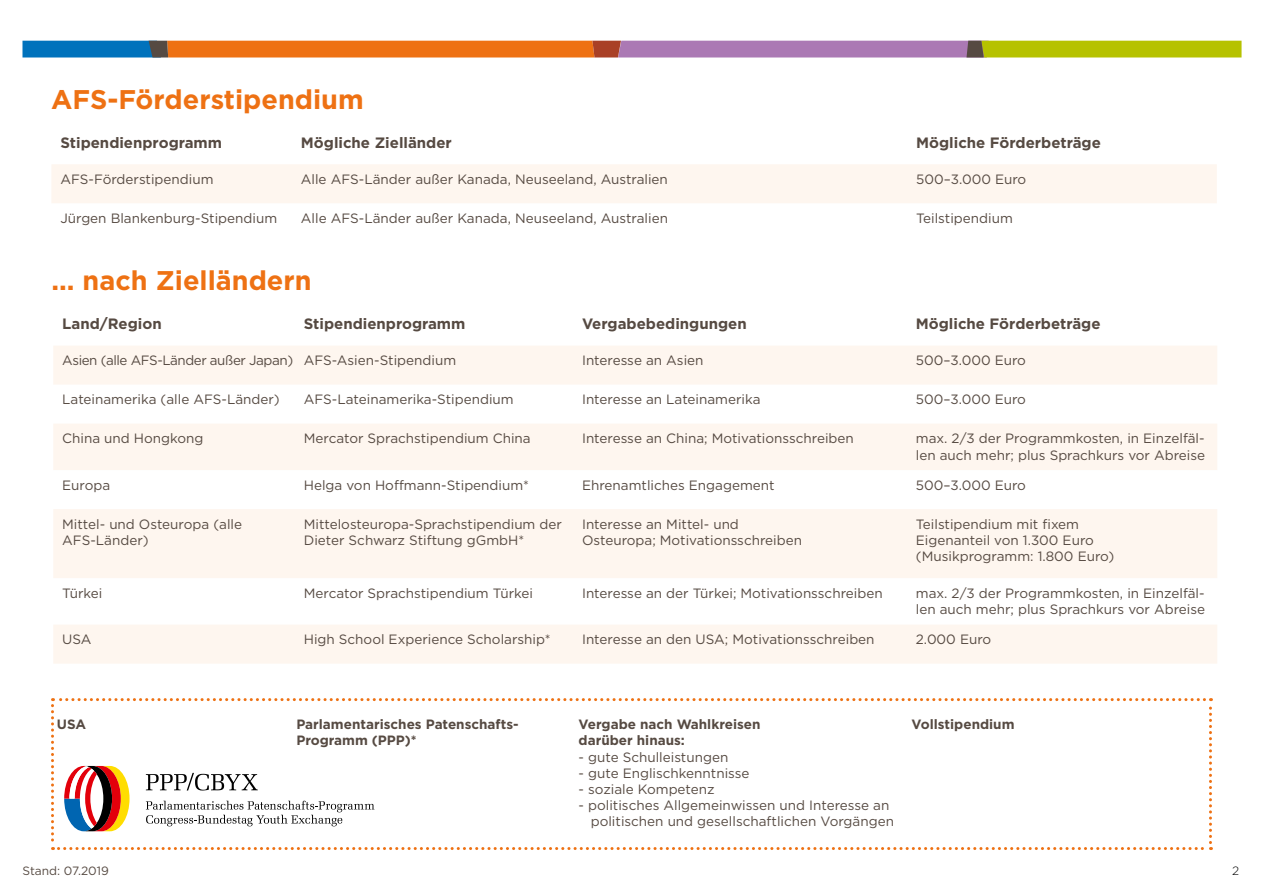
<style>
.page{position:relative;width:1263px;height:893px;background:#fff}
.page>*{position:absolute;margin:0;border:0;box-sizing:border-box;transform-origin:0 0}
.t1{font:700 27px "Gotham";color:#ee7113}
.t2{font:700 15px "Gotham";color:#564a42}
.t3{font:13.5px/16.2px "Gotham";color:#564a42}
.t4{font:700 13.5px/16.2px "Gotham";color:#564a42}
.t5{font:13.5px "Gotham";letter-spacing:-.03em;color:#564a42}
.t6{font:12px "Gotham";color:#564a42}
.t7{font:300 12px "Gotham";color:#000}
</style>
<div class="page">
<svg style="left:23px;top:41px;width:1218px;height:17px;background:#b28655"></svg>
<div style="left:52px;top:164px;width:1165px;height:39px;background:#fef6ef"></div>
<div style="left:53px;top:346px;width:1164px;height:38px;background:#fef6ef"></div>
<svg style="left:53px;top:424px;width:1164px;height:240px;fill:#fef6ef"></svg>
<svg style="left:51px;top:698px;width:1161px;height:152px"></svg>
<h1 class="t1" style="left:51px;top:81px;width:314px">AFS-Förderstipendium</h1>
<p class="t2" style="left:60px;top:133px;width:163px">Stipendienprogramm</p>
<p class="t2" style="left:301px;top:133px;width:152px">Mögliche Zielländer</p>
<p class="t2" style="left:916px;top:133px;width:186px">Mögliche Förderbeträge</p>
<p class="t3" style="left:60px;top:171px;width:155px">AFS-Förderstipendium</p>
<p class="t3" style="left:301px;top:171px;width:369px">Alle AFS-Länder außer Kanada, Neuseeland, Australien</p>
<p class="t3" style="left:916px;top:171px;width:112px">500–3.000 Euro</p>
<p class="t3" style="left:60px;top:210px;width:218px">Jürgen Blankenburg-Stipendium</p>
<p class="t3" style="left:301px;top:210px;width:369px">Alle AFS-Länder außer Kanada, Neuseeland, Australien</p>
<p class="t3" style="left:916px;top:210px;width:98px">Teilstipendium</p>
<h1 class="t1" style="left:51px;top:262px;width:262px">... nach Zielländern</h1>
<p class="t2" style="left:62px;top:314px;width:101px">Land/Region</p>
<p class="t2" style="left:304px;top:314px;width:163px">Stipendienprogramm</p>
<p class="t2" style="left:582px;top:314px;width:166px">Vergabebedingungen</p>
<p class="t2" style="left:916px;top:314px;width:186px">Mögliche Förderbeträge</p>
<p class="t5" style="left:62px;top:352px;width:395px">Asien (alle AFS-Länder außer Japan) AFS-Asien-Stipendium</p>
<p class="t3" style="left:582px;top:352px;width:123px">Interesse an Asien</p>
<p class="t3" style="left:916px;top:352px;width:112px">500–3.000 Euro</p>
<p class="t3" style="left:62px;top:391px;width:219px">Lateinamerika (alle AFS-Länder)</p>
<p class="t3" style="left:304px;top:391px;width:211px">AFS-Lateinamerika-Stipendium</p>
<p class="t3" style="left:582px;top:391px;width:180px">Interesse an Lateinamerika</p>
<p class="t3" style="left:916px;top:391px;width:112px">500–3.000 Euro</p>
<p class="t3" style="left:62px;top:430px;width:143px">China und Hongkong</p>
<p class="t3" style="left:304px;top:430px;width:228px">Mercator Sprachstipendium China</p>
<p class="t3" style="left:582px;top:430px;width:273px">Interesse an China; Motivationsschreiben</p>
<p class="t3" style="left:916px;top:430px;width:291px">max. 2/3 der Programmkosten, in Einzelfäl&shy;len auch mehr; plus Sprachkurs vor Abreise</p>
<p class="t3" style="left:62px;top:477px;width:50px">Europa</p>
<p class="t3" style="left:304px;top:477px;width:227px">Helga von Hoffmann-Stipendium*</p>
<p class="t3" style="left:582px;top:477px;width:194px">Ehrenamtliches Engagement</p>
<p class="t3" style="left:916px;top:477px;width:112px">500–3.000 Euro</p>
<p class="t3" style="left:62px;top:516px;width:181px">Mittel- und Osteuropa (alle<br>AFS-Länder)</p>
<p class="t3" style="left:304px;top:516px;width:260px">Mittelosteuropa-Sprachstipendium der<br>Dieter Schwarz Stiftung gGmbH*</p>
<p class="t3" style="left:582px;top:516px;width:221px">Interesse an Mittel- und<br>Osteuropa; Motivationsschreiben</p>
<p class="t3" style="left:916px;top:516px;width:200px">Teilstipendium mit fixem<br>Eigenanteil von 1.300 Euro (Musikprogramm: 1.800 Euro)</p>
<p class="t3" style="left:62px;top:585px;width:42px">Türkei</p>
<p class="t3" style="left:304px;top:585px;width:231px">Mercator Sprachstipendium Türkei</p>
<p class="t3" style="left:582px;top:585px;width:302px">Interesse an der Türkei; Motivationsschreiben</p>
<p class="t3" style="left:916px;top:585px;width:291px">max. 2/3 der Programmkosten, in Einzelfäl&shy;len auch mehr; plus Sprachkurs vor Abreise</p>
<p class="t3" style="left:62px;top:631px;width:31px">USA</p>
<p class="t3" style="left:304px;top:631px;width:248px">High School Experience Scholarship*</p>
<p class="t3" style="left:582px;top:631px;width:294px">Interesse an den USA; Motivationsschreiben</p>
<p class="t3" style="left:916px;top:631px;width:77px">2.000 Euro</p>
<p class="t4" style="left:57px;top:716px;width:31px">USA</p>
<p class="t4" style="left:296px;top:716px;width:224px">Parlamentarisches Patenschafts-<br>Programm (PPP)*</p>
<p class="t4" style="left:579px;top:716px;width:184px">Vergabe nach Wahlkreisen darüber hinaus:</p>
<p class="t3" style="left:579px;top:748px;width:151px">- gute Schulleistungen</p>
<p class="t3" style="left:579px;top:765px;width:172px">- gute Englischkenntnisse</p>
<p class="t3" style="left:579px;top:781px;width:138px">- soziale Kompetenz</p>
<p class="t3" style="left:591px;top:797px;width:305px;text-indent:-12px">- politisches Allgemeinwissen und Interesse an politischen und gesellschaftlichen Vorgängen</p>
<p class="t4" style="left:912px;top:716px;width:104px">Vollstipendium</p>
<p class="t6" style="left:22px;top:863px;width:88px">Stand: 07.2019</p>
<p class="t7" style="left:1232px;top:863px;width:9px">2</p>
</div>
